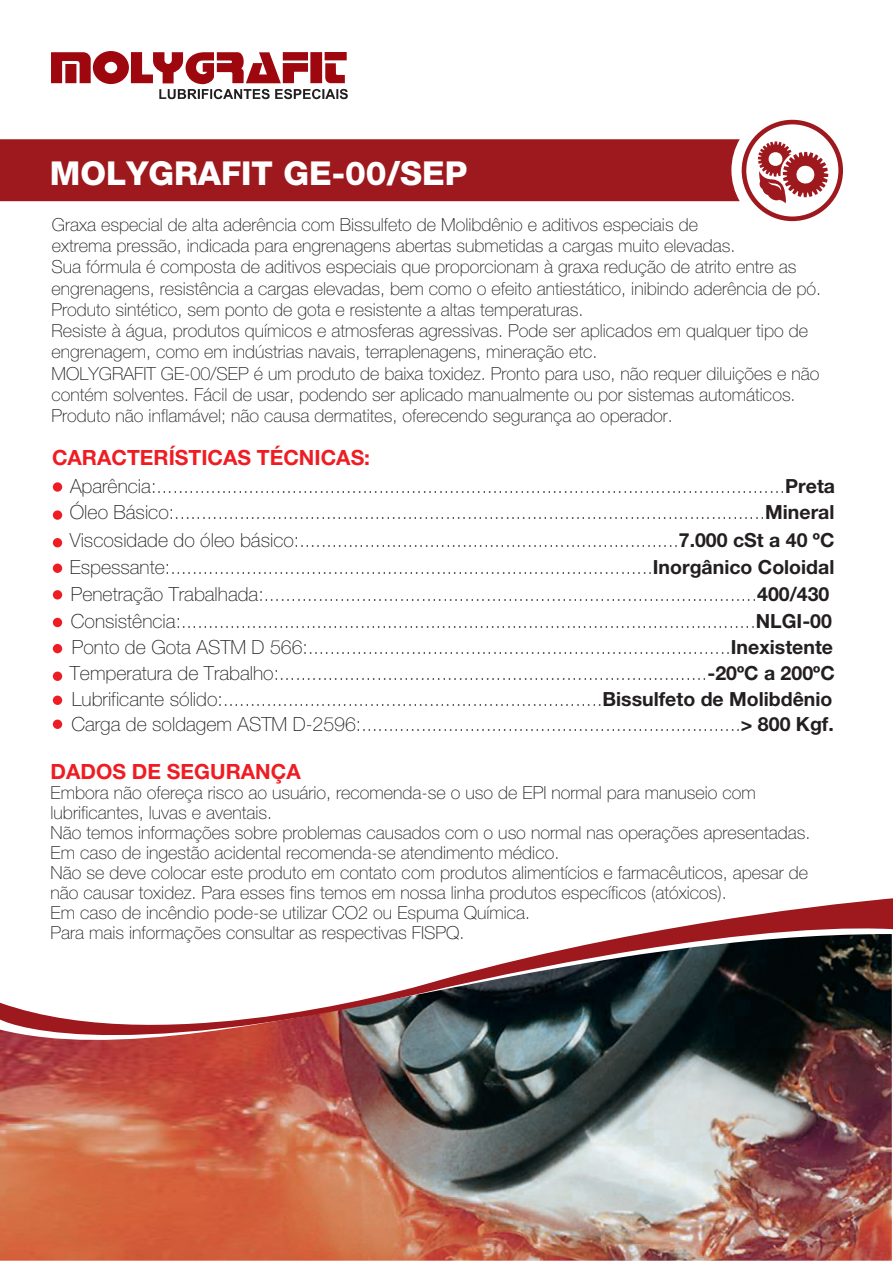
<style>
.page{position:relative;width:893px;height:1263px;background:#fff}
.page>*{position:absolute;margin:0;border:0;box-sizing:border-box;transform-origin:0 0}
.t1{font:800 33px "Helvetica Neue LT Std";color:#fff}
.t2{font:700 21px "Helvetica Neue LT Std";color:#ee1d23}
.t3{font:100 19.5px/26.5px "Helvetica Neue LT Std";color:#231f20}
.t4{font:100 18px/21.3px "Helvetica Neue LT Std";color:#231f20}
.s1{font-weight:700}
</style>
<div class="page">
<img style="left:0;top:1070px;width:892px;height:191px">
<div style="left:53px;top:510px;width:9px;height:10px;background:#ee1d23;border-radius:50%"></div>
<div style="left:53px;top:538px;width:9px;height:9px;background:#ee1d23;border-radius:50%"></div>
<div style="left:53px;top:564px;width:9px;height:9px;background:#ee1d23;border-radius:50%"></div>
<div style="left:53px;top:590px;width:9px;height:9px;background:#ee1d23;border-radius:50%"></div>
<div style="left:53px;top:618px;width:9px;height:9px;background:#ee1d23;border-radius:50%"></div>
<svg style="left:0;top:898px;width:893px;height:172px"></svg>
<svg style="left:742px;top:120px;width:101px;height:101px"></svg>
<svg style="left:51px;top:51px;width:297px;height:48px"></svg>
<div style="left:0;top:139px;width:740px;height:62px;background:#9e191d"></div>
<div style="left:746px;top:124px;width:92px;height:92px;background:#fff;border-radius:50%"></div>
<div style="left:53px;top:644px;width:9px;height:9px;background:#ee1d23;border-radius:50%"></div>
<div style="left:53px;top:671px;width:9px;height:10px;background:#ee1d23;border-radius:50%"></div>
<div style="left:53px;top:482px;width:9px;height:10px;background:#ee1d23;border-radius:50%"></div>
<svg style="left:758px;top:141px;width:70px;height:62px"></svg>
<div style="left:53px;top:695px;width:9px;height:10px;background:#ee1d23;border-radius:50%"></div>
<div style="left:53px;top:719px;width:9px;height:10px;background:#ee1d23;border-radius:50%"></div>
<p class="t1" style="left:50px;top:153px;width:419px">MOLYGRAFIT GE-00/SEP</p>
<p class="t4" style="left:52px;top:214px;width:771px">Graxa especial de alta aderência com Bissulfeto de Molibdênio e aditivos especiais de<br>extrema pressão, indicada para engrenagens abertas submetidas a cargas muito elevadas.<br>Sua fórmula é composta de aditivos especiais que proporcionam à graxa redução de atrito entre as engrenagens, resistência a cargas elevadas, bem como o efeito antiestático, inibindo aderência de pó.<br>Produto sintético, sem ponto de gota e resistente a altas temperaturas.<br>Resiste à água, produtos químicos e atmosferas agressivas. Pode ser aplicados em qualquer tipo de engrenagem, como em indústrias navais, terraplenagens, mineração etc.<br>MOLYGRAFIT GE-00/SEP é um produto de baixa toxidez. Pronto para uso, não requer diluições e não contém solventes. Fácil de usar, podendo ser aplicado manualmente ou por sistemas automáticos.<br>Produto não inflamável; não causa dermatites, oferecendo segurança ao operador.</p>
<p class="t2" style="left:52px;top:445px;width:320px">CARACTERÍSTICAS TÉCNICAS:</p>
<p class="t3" style="left:70px;top:473px;width:767px">Aparência:....................................................................................................................<span class="s1">Preta </span>Óleo Básico:.............................................................................................................<span class="s1">Mineral </span>Viscosidade do óleo básico:......................................................................<span class="s1">7.000 cSt a 40 ºC </span>Espessante:.........................................................................................<span class="s1">Inorgânico Coloidal </span>Penetração Trabalhada:...........................................................................................<span class="s1">400/430<br></span>Consistência:..........................................................................................................<span class="s1">NLGI-00<br></span>Ponto de Gota ASTM D 566:..............................................................................<span class="s1">Inexistente </span>Temperatura de Trabalho:...............................................................................<span class="s1">-20ºC a 200ºC </span>Lubrificante sólido:......................................................................<span class="s1">Bissulfeto de Molibdênio </span>Carga de soldagem ASTM D-2596:......................................................................<span class="s1">&gt; 800 Kgf.</span></p>
<p class="t2" style="left:51px;top:758px;width:252px">DADOS DE SEGURANÇA</p>
<p class="t4" style="left:51px;top:782px;width:761px;line-height:20.1px">Embora não ofereça risco ao usuário, recomenda-se o uso de EPI normal para manuseio com lubrificantes, luvas e aventais.<br>Não temos informações sobre problemas causados com o uso normal nas operações apresentadas.<br>Em caso de ingestão acidental recomenda-se atendimento médico.<br>Não se deve colocar este produto em contato com produtos alimentícios e farmacêuticos, apesar de não causar toxidez. Para esses fins temos em nossa linha produtos específicos (atóxicos).<br>Em caso de incêndio pode-se utilizar CO2 ou Espuma Química.<br>Para mais informações consultar as respectivas FISPQ.</p>
</div>
